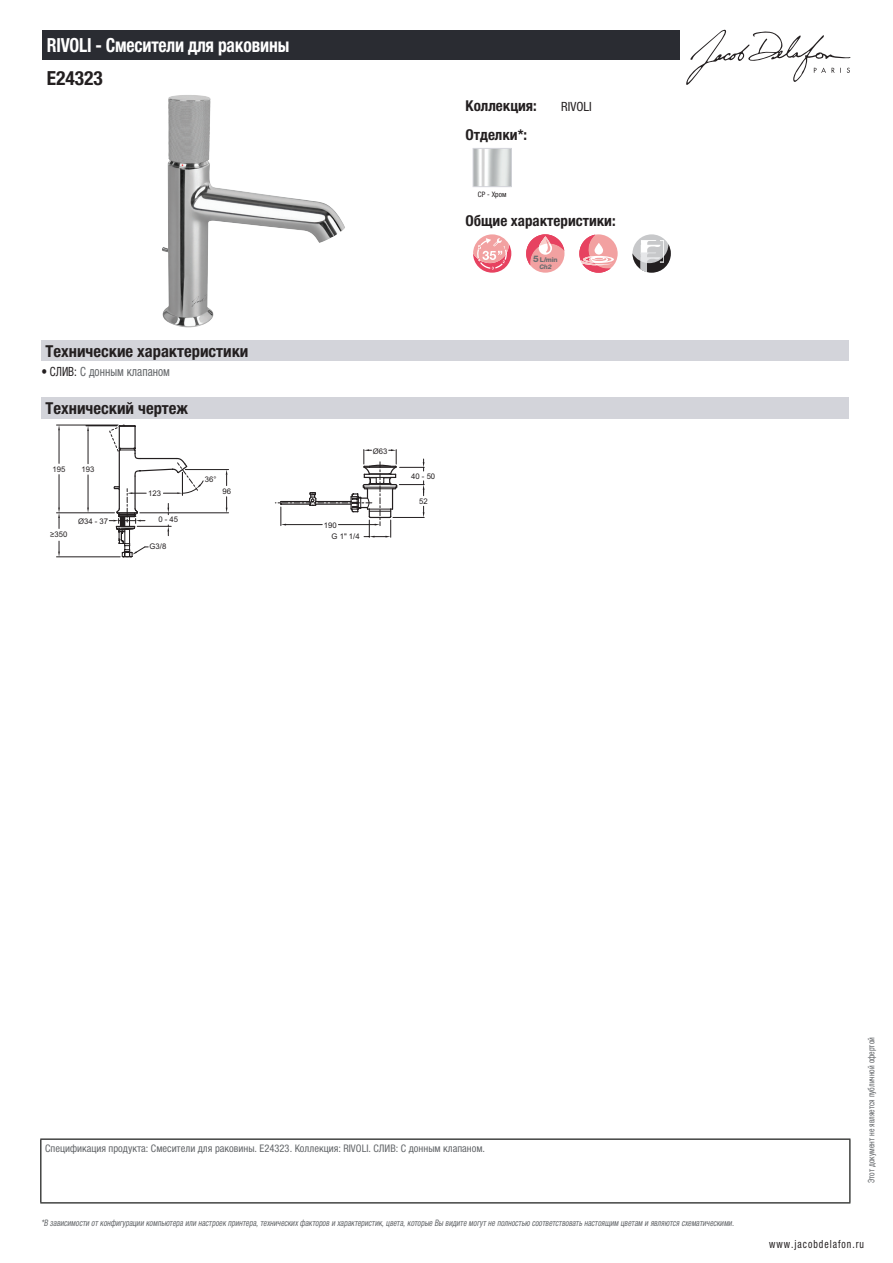
<style>
.page{position:relative;width:893px;height:1263px;background:#fff}
.page>*{position:absolute;margin:0;border:0;box-sizing:border-box;transform-origin:0 0}
.t1{font:700 condensed 19.5px "Helvetica Neue LTCYR";letter-spacing:-.01em;color:#fff;scale:.9 1}
.t2{font:700 condensed 19.5px "Helvetica Neue LTCYR";color:#231f20}
.t3{font:700 condensed 16.5px "Helvetica Neue LTCYR";color:#231f20}
.t4{font:700 condensed 15px "Helvetica Neue LTCYR";color:#231f20}
.t5{font:condensed 12.75px "Helvetica Neue LTCYR";color:#626568;scale:.9 1}
.t6{font:condensed 12.75px "Helvetica Neue LTCYR";color:#231f20}
.t7{font:condensed 11.25px "Helvetica Neue LTCYR";letter-spacing:.1em;color:#231f20;scale:.87 1}
.t8{font:condensed 10.5px "Helvetica Neue LTCYR";color:#626568}
.t9{font:italic condensed 9px "Helvetica Neue LTCYR";color:#626568;scale:.87 1}
.t10{font:condensed 9px "Helvetica Neue LTCYR";color:#626568;scale:.87 1}
.t11{font:7.8px "Arial";color:#231f20}
.t12{font:condensed 7.5px "Helvetica Neue LTCYR";color:#231f20}
.t13{font:800 6.6px "Helvetica Neue LT Pro";color:#6c6d70}
.t14{font:italic 800 6.45px "Helvetica Neue LT Std";color:#6c6d70}
.s1{color:#231f20}
.s2{font-size:9px}
</style>
<div class="page">
<svg style="left:686px;top:30px;width:164px;height:55px"></svg>
<img style="left:162px;top:95px;width:183px;height:233px">
<img style="left:475px;top:150px;width:35px;height:35px">
<div style="left:473px;top:148px;width:39px;height:39px;border:1px solid #d3d4da"></div>
<svg style="left:473px;top:234px;width:38px;height:39px"></svg>
<div style="left:526px;top:234px;width:38px;height:39px;background:#f2a1a1;border-radius:50%"></div>
<svg style="left:526px;top:234px;width:38px;height:31px"></svg>
<svg style="left:579px;top:234px;width:39px;height:39px"></svg>
<svg style="left:579px;top:235px;width:35px;height:38px"></svg>
<div style="left:632px;top:234px;width:39px;height:39px;background:#c7c8ca;border-radius:50%"></div>
<svg style="left:632px;top:240px;width:39px;height:33px"></svg>
<div style="left:41px;top:340px;width:808px;height:22px;background:#d3d4da"></div>
<div style="left:41px;top:397px;width:808px;height:21px;background:#d3d4da"></div>
<hr style="left:56px;top:512px;width:58px;height:1px;background:#231f20">
<hr style="left:56px;top:557px;width:64px;height:1px;background:#231f20">
<svg style="left:58px;top:541px;width:2px;height:16px"></svg>
<hr style="left:86px;top:426px;width:31px;height:1px;background:#231f20">
<hr style="left:56px;top:425px;width:62px;height:1px;background:#231f20">
<hr style="left:88px;top:475px;width:1px;height:33px;background:#231f20">
<hr style="left:88px;top:431px;width:1px;height:33px;background:#231f20">
<hr style="left:59px;top:475px;width:1px;height:33px;background:#231f20">
<hr style="left:59px;top:430px;width:1px;height:33px;background:#231f20">
<svg style="left:58px;top:508px;width:2px;height:20px"></svg>
<hr style="left:185px;top:469px;width:44px;height:1px;background:#231f20">
<hr style="left:140px;top:512px;width:89px;height:1px;background:#231f20">
<svg style="left:226px;top:470px;width:1px;height:16px"></svg>
<svg style="left:226px;top:497px;width:1px;height:16px"></svg>
<svg style="left:275px;top:449px;width:150px;height:89px"></svg>
<svg style="left:109px;top:425px;width:95px;height:132px"></svg>
<div style="left:43px;top:30px;width:637px;height:30px;background:#2a2c32"></div>
<hr style="left:40px;top:1138px;width:810px;height:2px;background:#040503">
<hr style="left:40px;top:1140px;width:1px;height:62px;background:#040503">
<hr style="left:849px;top:1140px;width:1px;height:62px;background:#040503">
<hr style="left:40px;top:1202px;width:810px;height:1px;background:#040503">
<h1 class="t1" style="left:47px;top:34px;width:271px">RIVOLI - Смесители для раковины</h1>
<h1 class="t2" style="left:47px;top:67px;width:58px">E24323</h1>
<h2 class="t3" style="left:46px;top:342px;width:204px">Технические характеристики</h2>
<h3 class="t5" style="left:41px;top:364px;width:144px"><span class="s1">• СЛИВ:</span> С донным клапаном</h3>
<h2 class="t3" style="left:46px;top:399px;width:144px">Технический чертеж</h2>
<p class="t11" style="left:52px;top:464px;width:14px">195</p>
<p class="t11" style="left:81px;top:464px;width:14px">193</p>
<p class="t11" style="left:205px;top:474px;width:13px">36°</p>
<p class="t11" style="left:148px;top:488px;width:14px">123</p>
<p class="t11" style="left:222px;top:486px;width:10px">96</p>
<p class="t11" style="left:50px;top:529px;width:19px">≥350</p>
<p class="t11" style="left:78px;top:516px;width:32px">Ø34 - 37</p>
<p class="t11" style="left:158px;top:514px;width:21px">0 - 45</p>
<p class="t11" style="left:150px;top:542px;width:18px">G3/8</p>
<h3 class="t4" style="left:466px;top:97px;width:73px">Коллекция:</h3>
<h3 class="t6" style="left:561px;top:99px;width:32px">RIVOLI</h3>
<h3 class="t4" style="left:466px;top:126px;width:63px">Отделки*:</h3>
<p class="t12" style="left:478px;top:190px;width:30px">CP - Хром</p>
<h3 class="t4" style="left:466px;top:212px;width:152px">Общие характеристики:</h3>
<p class="t13" style="left:533px;top:256px;width:26px"><span class="s2">5</span> L/min</p>
<p class="t14" style="left:539px;top:263px;width:14px">Ch2</p>
<p class="t11" style="left:373px;top:446px;width:16px">Ø63</p>
<p class="t11" style="left:324px;top:520px;width:14px">190</p>
<p class="t11" style="left:332px;top:531px;width:30px">G 1" 1/4</p>
<p class="t11" style="left:411px;top:471px;width:26px">40 - 50</p>
<p class="t11" style="left:419px;top:496px;width:10px">52</p>
<p class="t8" style="left:45px;top:1142px;width:442px">Спецификация продукта: Смесители для раковины. E24323. Коллекция: RIVOLI. СЛИВ: С донным клапаном.</p>
<p class="t9" style="left:41px;top:1218px;width:800px">*В зависимости отконфигурации компьютера или настроек принтера,техническихфакторов и характеристик,цвета,которые Вы видите могутне полностью соответствоватьнастоящим цветам и являются схематическими.</p>
<p class="t10" style="left:866px;top:1183px;width:169px;rotate:-90deg">Этот документ не является публичной офертой</p>
<p class="t7" style="left:769px;top:1237px;width:110px">www.jacobdelafon.ru</p>
</div>
